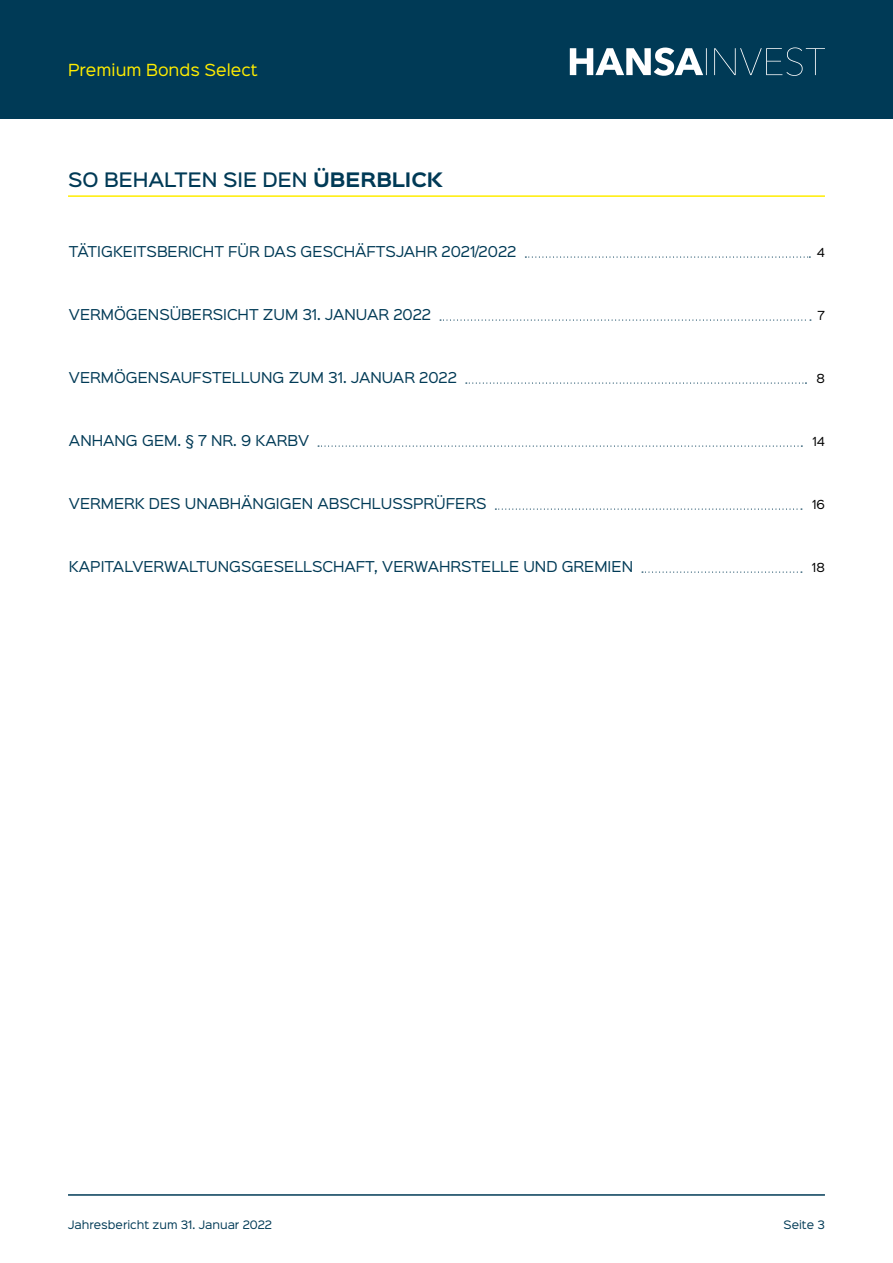
<style>
.page{position:relative;width:893px;height:1263px;background:#fff}
.page>*{position:absolute;margin:0;border:0;box-sizing:border-box;transform-origin:0 0}
.t1{font:500 18px "Sinkin Sans 500";color:#003a56}
.t2{font:15px "Sinkin Sans 400";color:#ffed00}
.t3{font:13.5px "Sinkin Sans 400";color:#003a56}
.t4{font:11.25px "Sinkin Sans 400";color:#000}
.t5{font:10.5px "Sinkin Sans 400";color:#003a56}
.s1{font-family:"Sinkin Sans 700";font-weight:700}
</style>
<div class="page">
<div style="left:0;top:0;width:893px;height:119px;background:#003a56"></div>
<svg style="left:570px;top:47px;width:255px;height:29px"></svg>
<hr style="left:68px;top:1194px;width:757px;height:2px;background:#003a56">
<svg style="left:525px;top:256px;width:285px;height:2px"></svg>
<svg style="left:440px;top:319px;width:371px;height:2px"></svg>
<svg style="left:466px;top:382px;width:340px;height:2px"></svg>
<svg style="left:318px;top:445px;width:484px;height:2px"></svg>
<svg style="left:495px;top:508px;width:307px;height:2px"></svg>
<svg style="left:642px;top:571px;width:160px;height:2px"></svg>
<hr style="left:68px;top:195px;width:757px;height:2px;background:#ffed00">
<p class="t2" style="left:68px;top:57px;width:191px">Premium Bonds Select</p>
<h1 class="t1" style="left:68px;top:164px;width:376px">SO BEHALTEN SIE DEN <span class="s1">ÜBERBLICK</span></h1>
<p class="t3" style="left:69px;top:240px;width:449px">TÄTIGKEITSBERICHT FÜR DAS GESCHÄFTSJAHR 2021/2022</p>
<p class="t4" style="left:817px;top:243px;width:10px">4</p>
<p class="t3" style="left:69px;top:303px;width:277px">VERMÖGENSÜBERSICHT ZUM 31. Januar</p>
<p class="t3" style="left:393px;top:303px;width:39px">2022</p>
<p class="t4" style="left:817px;top:306px;width:9px">7</p>
<p class="t3" style="left:69px;top:366px;width:303px">VERMÖGENSAUFSTELLUNG ZUM 31. Januar</p>
<p class="t3" style="left:419px;top:366px;width:39px">2022</p>
<p class="t4" style="left:816px;top:369px;width:10px">8</p>
<p class="t3" style="left:69px;top:429px;width:242px">ANHANG GEM. § 7 NR. 9 KARBV</p>
<p class="t4" style="left:812px;top:432px;width:14px">14</p>
<p class="t3" style="left:69px;top:492px;width:419px">VERMERK DES UNABHÄNGIGEN ABSCHLUSSPRÜFERS</p>
<p class="t4" style="left:812px;top:495px;width:14px">16</p>
<p class="t3" style="left:69px;top:555px;width:566px">KAPITALVERWALTUNGSGESELLSCHAFT, VERWAHRSTELLE UND GREMIEN</p>
<p class="t4" style="left:812px;top:558px;width:14px">18</p>
<p class="t5" style="left:68px;top:1216px;width:206px">Jahresbericht zum 31. Januar 2022</p>
<p class="t5" style="left:784px;top:1216px;width:43px">Seite 3</p>
</div>
